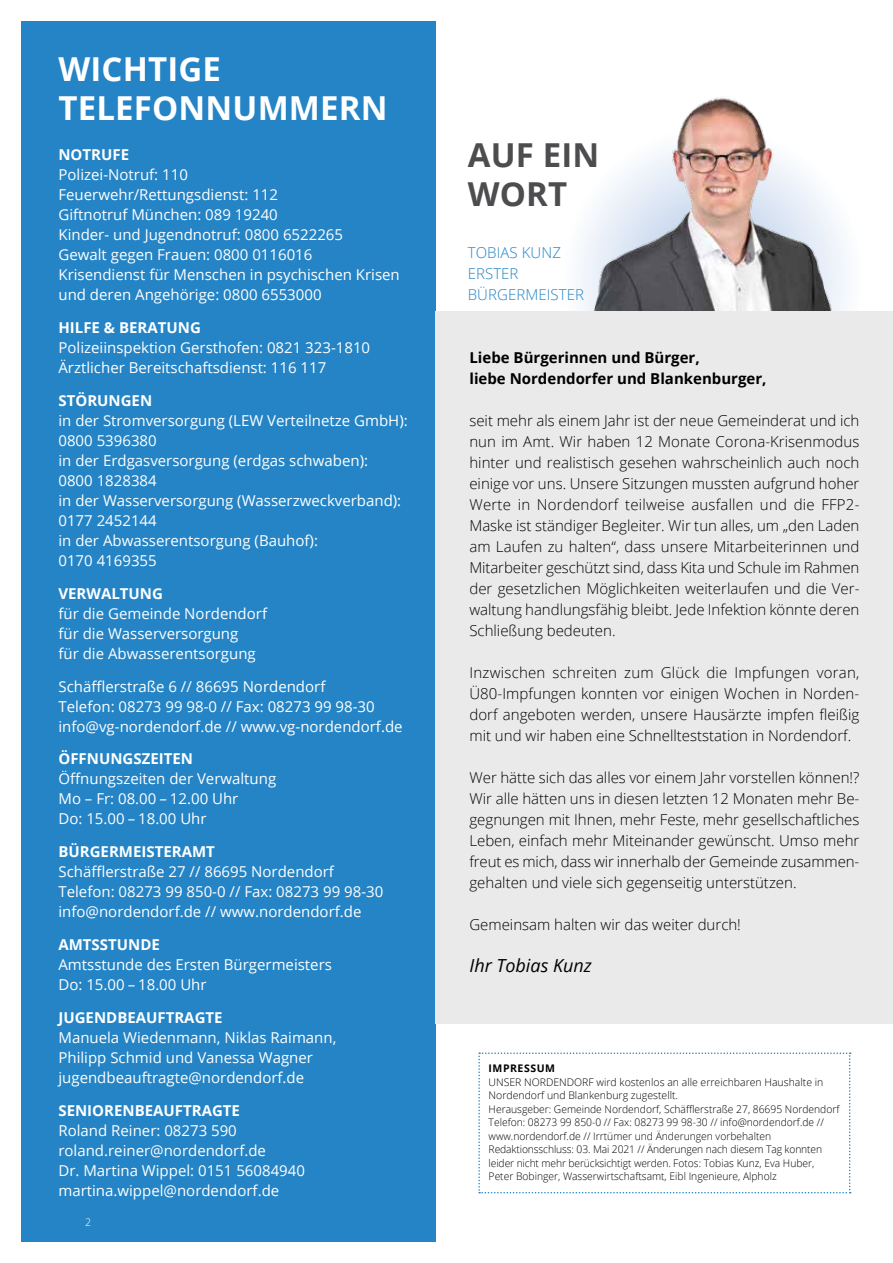
<style>
.page{position:relative;width:893px;height:1263px;background:#fff}
.page>*{position:absolute;margin:0;border:0;box-sizing:border-box;transform-origin:0 0}
.t1{font:700 33px/39px "Open Sans";letter-spacing:.005em;color:#fff}
.t2{font:700 33px/39px "Open Sans";letter-spacing:.005em;color:#4d4d4f}
.t3{font:italic 18px "Open Sans";color:#000}
.t4{font:15px/20px "Open Sans";color:#fff}
.t5{font:300 15px/21px "Open Sans";color:#000;text-align:justify}
.t6{font:700 15px "Open Sans";color:#fff}
.t7{font:700 15px/21px "Open Sans";color:#000}
.t8{font:300 15px/21px "Open Sans";letter-spacing:.005em;color:#2484c6}
.t9{font:300 10.5px/13.5px "Open Sans";color:#000}
.t10{font:700 10.5px "Open Sans";letter-spacing:.05em;color:#000}
.t11{font:300 10.5px "Open Sans";color:#fff}
</style>
<div class="page">
<div style="left:563px;top:127px;width:299px;height:299px;background:#f8fafd;border-radius:50%"></div>
<img style="left:589px;top:97px;width:249px;height:214px">
<div style="left:21px;top:21px;width:415px;height:1221px;background:#2484c6"></div>
<div style="left:436px;top:311px;width:457px;height:713px;background:#eaeaeb"></div>
<svg style="left:478px;top:1052px;width:373px;height:141px"></svg>
<h1 class="t1" style="left:58px;top:49px;width:331px">WICHTIGE<br>TELEFONNUMMERN</h1>
<p class="t6" style="left:58px;top:144px;width:72px">NOTRUFE</p>
<p class="t4" style="left:58px;top:165px;width:343px">Polizei-Notruf: 110<br>Feuerwehr/Rettungsdienst: 112<br>Giftnotruf München: 089 19240<br>Kinder- und Jugendnotruf: 0800 6522265<br>Gewalt gegen Frauen: 0800 0116016<br>Krisendienst für Menschen in psychischen Krisen und deren Angehörige: 0800 6553000</p>
<p class="t6" style="left:58px;top:317px;width:144px">HILFE &amp; BERATUNG</p>
<p class="t4" style="left:58px;top:337px;width:313px">Polizeiinspektion Gersthofen: 0821 323-1810<br>Ärztlicher Bereitschaftsdienst: 116 117</p>
<p class="t6" style="left:58px;top:390px;width:95px">STÖRUNGEN</p>
<p class="t4" style="left:58px;top:410px;width:351px">in der Stromversorgung (LEW Verteilnetze GmbH):<br>0800 5396380<br>in der Erdgasversorgung (erdgas schwaben):<br>0800 1828384<br>in der Wasserversorgung (Wasserzweckverband):<br>0177 2452144<br>in der Abwasserentsorgung (Bauhof):<br>0170 4169355</p>
<p class="t6" style="left:58px;top:583px;width:106px">VERWALTUNG</p>
<p class="t4" style="left:58px;top:603px;width:210px">für die Gemeinde Nordendorf für die Wasserversorgung<br>für die Abwasserentsorgung</p>
<p class="t4" style="left:58px;top:676px;width:346px">Schäfflerstraße 6 // 86695 Nordendorf<br>Telefon: 08273 99 98-0 // Fax: 08273 99 98-30 info@vg-nordendorf.de // www.vg-nordendorf.de</p>
<p class="t6" style="left:58px;top:748px;width:136px">ÖFFNUNGSZEITEN</p>
<p class="t4" style="left:58px;top:769px;width:219px">Öffnungszeiten der Verwaltung<br>Mo – Fr: 08.00 – 12.00 Uhr<br>Do: 15.00 – 18.00 Uhr</p>
<p class="t6" style="left:58px;top:841px;width:158px">BÜRGERMEISTERAMT</p>
<p class="t4" style="left:58px;top:861px;width:326px">Schäfflerstraße 27 // 86695 Nordendorf<br>Telefon: 08273 99 850-0 // Fax: 08273 99 98-30 info@nordendorf.de // www.nordendorf.de</p>
<p class="t6" style="left:58px;top:934px;width:103px">AMTSSTUNDE</p>
<p class="t4" style="left:58px;top:954px;width:275px">Amtsstunde des Ersten Bürgermeisters<br>Do: 15.00 – 18.00 Uhr</p>
<p class="t6" style="left:58px;top:1007px;width:166px">JUGENDBEAUFTRAGTE</p>
<p class="t4" style="left:58px;top:1027px;width:279px">Manuela Wiedenmann, Niklas Raimann,<br>Philipp Schmid und Vanessa Wagner jugendbeauftragte@nordendorf.de</p>
<p class="t6" style="left:58px;top:1099px;width:183px">SENIORENBEAUFTRAGTE</p>
<p class="t4" style="left:58px;top:1120px;width:248px">Roland Reiner: 08273 590 roland.reiner@nordendorf.de<br>Dr. Martina Wippel: 0151 56084940 martina.wippel@nordendorf.de</p>
<p class="t11" style="left:85px;top:1215px;width:7px">2</p>
<h1 class="t2" style="left:468px;top:134px;width:133px">AUF EIN<br>WORT</h1>
<p class="t8" style="left:468px;top:242px;width:118px">TOBIAS KUNZ<br>ERSTER<br>BÜRGERMEISTER</p>
<p class="t7" style="left:469px;top:347px;width:299px">Liebe Bürgerinnen und Bürger,<br>liebe Nordendorfer und Blankenburger,</p>
<p class="t5" style="left:469px;top:410px;width:392px">seit mehr als einem Jahr ist der neue Gemeinderat und ich nun im Amt. Wir haben 12 Monate Corona-Krisenmodus hinter und realistisch gesehen wahrscheinlich auch noch einige vor uns. Unsere Sitzungen mussten aufgrund hoher Werte in Nordendorf teilweise ausfallen und die FFP2- Maske ist ständiger Begleiter. Wir tun alles, um „den Laden am Laufen zu halten“, dass unsere Mitarbeiterinnen und Mitarbeiter geschützt sind, dass Kita und Schule im Rahmen der gesetzlichen Möglichkeiten weiterlaufen und die Ver&shy;waltung handlungsfähig bleibt. Jede Infektion könnte deren Schließung bedeuten.</p>
<p class="t5" style="left:469px;top:662px;width:392px">Inzwischen schreiten zum Glück die Impfungen voran, Ü80-Impfungen konnten vor einigen Wochen in Norden&shy;dorf angeboten werden, unsere Hausärzte impfen fleißig mit und wir haben eine Schnellteststation in Nordendorf.</p>
<p class="t5" style="left:469px;top:767px;width:392px">Wer hätte sich das alles vor einem Jahr vorstellen können!?<br>Wir alle hätten uns in diesen letzten 12 Monaten mehr Be&shy;gegnungen mit Ihnen, mehr Feste, mehr gesellschaftliches Leben, einfach mehr Miteinander gewünscht. Umso mehr freut es mich, dass wir innerhalb der Gemeinde zusammen&shy;gehalten und viele sich gegenseitig unterstützen.</p>
<p class="t5" style="left:469px;top:914px;width:273px">Gemeinsam halten wir das weiter durch!</p>
<p class="t3" style="left:469px;top:953px;width:124px">Ihr Tobias Kunz</p>
<p class="t10" style="left:489px;top:1061px;width:68px">IMPRESSUM</p>
<p class="t9" style="left:489px;top:1075px;width:352px">UNSER NORDENDORF wird kostenlos an alle erreichbaren Haushalte in Nordendorf und Blankenburg zugestellt.<br>Herausgeber: Gemeinde Nordendorf, Schäfflerstraße 27, 86695 Nordendorf Telefon: 08273 99 850-0 // Fax: 08273 99 98-30 // info@nordendorf.de // www.nordendorf.de // Irrtümer und Änderungen vorbehalten Redaktionsschluss: 03. Mai 2021 // Änderungen nach diesem Tag konnten leider nicht mehr berücksichtigt werden. Fotos: Tobias Kunz, Eva Huber, Peter Bobinger, Wasserwirtschaftsamt, Eibl Ingenieure, Alpholz</p>
</div>
